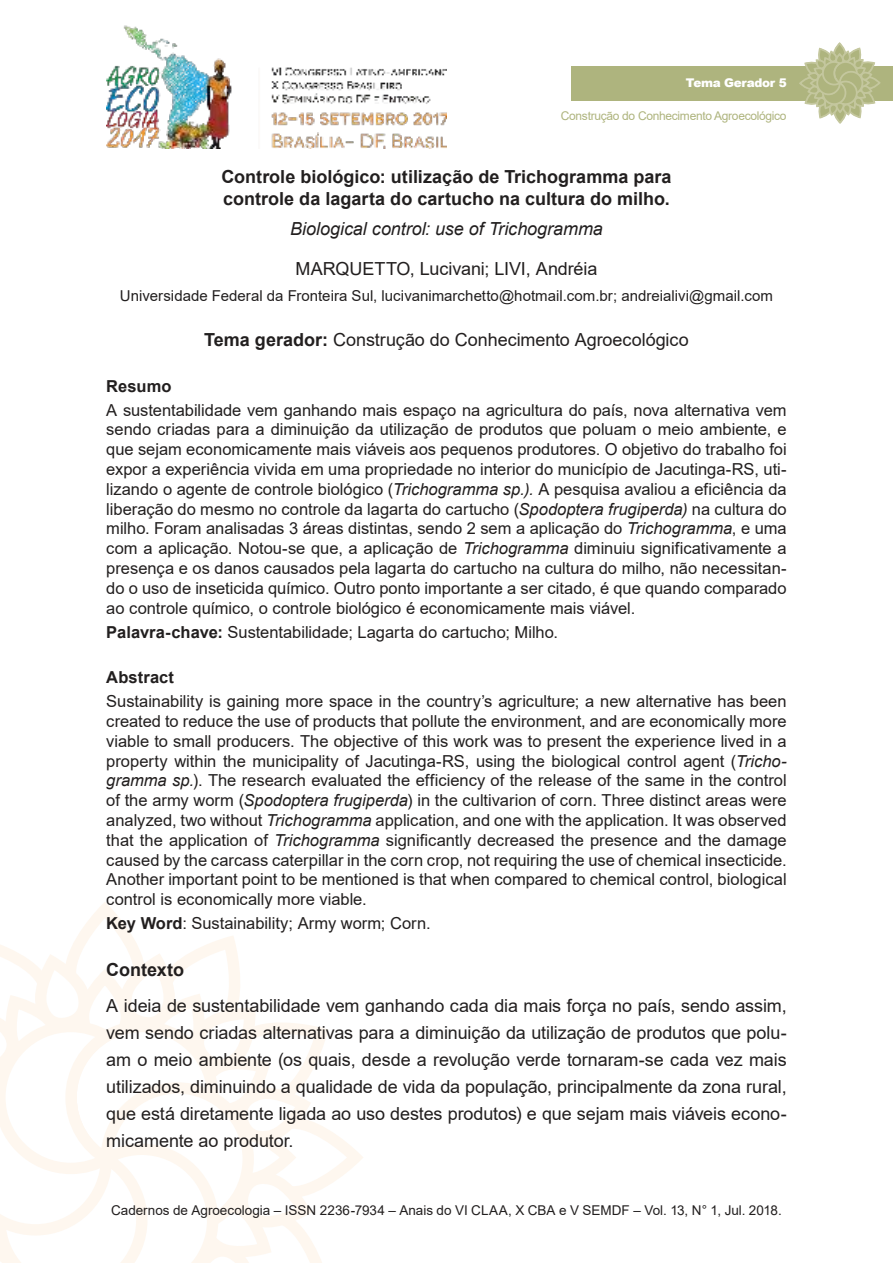
<style>
.page{position:relative;width:893px;height:1263px;background:#fff}
.page>*{position:absolute;margin:0;border:0;box-sizing:border-box;transform-origin:0 0}
.t1{font:18px/27px "Arial";letter-spacing:-.005em;color:#221f1f;text-align:justify}
.t2{font:700 18px/21.6px "Arial";color:#221f1f}
.t3{font:italic 18px "Arial";letter-spacing:-.005em;color:#221f1f}
.t4{font:16.5px/19.8px "Arial";color:#221f1f;text-align:justify}
.t5{font:700 16.5px "Arial";letter-spacing:.005em;color:#221f1f}
.t6{font:15px "Arial";color:#221f1f}
.t7{font:13.5px "Arial";color:#221f1f}
.t8{font:12px "Arial";letter-spacing:-.025em;color:#aeb47e}
.t9{font:900 12px "Arial";letter-spacing:-.025em;color:#fff}
.s1{font-weight:700}
.s2{font-style:italic}
</style>
<div class="page">
<img style="left:106px;top:25px;width:340px;height:124px">
<svg style="left:0;top:910px;width:363px;height:353px"></svg>
<div style="left:571px;top:66px;width:322px;height:34px;background:#aeb47e"></div>
<svg style="left:798px;top:43px;width:83px;height:81px"></svg>
<p class="t9" style="left:686px;top:76px;width:102px">Tema Gerador 5</p>
<p class="t8" style="left:561px;top:112px;width:227px">Construção do Conhecimento Agroecológico</p>
<p class="t2" style="left:221px;top:168px;width:452px">Controle biológico: utilização de Trichogramma para controle da lagarta do cartucho na cultura do milho.</p>
<p class="t3" style="left:290px;top:222px;width:314px">Biological control: use of Trichogramma</p>
<p class="t1" style="left:295px;top:256px;width:303px">MARQUETTO, Lucivani; LIVI, Andréia</p>
<p class="t6" style="left:120px;top:290px;width:655px">Universidade Federal da Fronteira Sul, lucivanimarchetto@hotmail.com.br; andreialivi@gmail.com</p>
<p class="t1" style="left:204px;top:328px;width:486px"><span class="s1">Tema gerador:</span> Construção do Conhecimento Agroecológico</p>
<p class="t5" style="left:106px;top:380px;width:67px">Resumo</p>
<p class="t4" style="left:106px;top:401px;width:682px">A sustentabilidade vem ganhando mais espaço na agricultura do país, nova alternativa vem sendo criadas para a diminuição da utilização de produtos que poluam o meio ambiente, e que sejam economicamente mais viáveis aos pequenos produtores. O objetivo do trabalho foi expor a experiência vivida em uma propriedade no interior do município de Jacutinga-RS, uti&shy;lizando o agente de controle biológico (<span class="s2">Trichogramma sp.).</span> A pesquisa avaliou a eficiência da liberação do mesmo no controle da lagarta do cartucho (<span class="s2">Spodoptera frugiperda)</span> na cultura do milho. Foram analisadas 3 áreas distintas, sendo 2 sem a aplicação do <span class="s2">Trichogramma</span>, e uma com a aplicação. Notou-se que, a aplicação de <span class="s2">Trichogramma</span> diminuiu significativamente a presença e os danos causados pela lagarta do cartucho na cultura do milho, não necessitan&shy;do o uso de inseticida químico. Outro ponto importante a ser citado, é que quando comparado ao controle químico, o controle biológico é economicamente mais viável.</p>
<p class="t4" style="left:106px;top:623px;width:453px"><span class="s1">Palavra-chave:</span> Sustentabilidade; Lagarta do cartucho; Milho.</p>
<p class="t5" style="left:106px;top:671px;width:69px">Abstract</p>
<p class="t4" style="left:106px;top:693px;width:682px">Sustainability is gaining more space in the country’s agriculture; a new alternative has been created to reduce the use of products that pollute the environment, and are economically more viable to small producers. The objective of this work was to present the experience lived in a property within the municipality of Jacutinga-RS, using the biological control agent (<span class="s2">Tricho&shy;gramma sp.</span>). The research evaluated the efficiency of the release of the same in the control of the army worm (<span class="s2">Spodoptera frugiperda</span>) in the cultivarion of corn. Three distinct areas were analyzed, two without <span class="s2">Trichogramma</span> application, and one with the application. It was observed that the application of <span class="s2">Trichogramma</span> significantly decreased the presence and the damage caused by the carcass caterpillar in the corn crop, not requiring the use of chemical insecticide.<br>Another important point to be mentioned is that when compared to chemical control, biological control is economically more viable.</p>
<p class="t4" style="left:106px;top:915px;width:326px"><span class="s1">Key Word</span>: Sustainability; Army worm; Corn.</p>
<p class="t2" style="left:106px;top:961px;width:79px">Contexto</p>
<p class="t1" style="left:106px;top:994px;width:682px">A ideia de sustentabilidade vem ganhando cada dia mais força no país, sendo assim, vem sendo criadas alternativas para a diminuição da utilização de produtos que polu&shy;am o meio ambiente (os quais, desde a revolução verde tornaram-se cada vez mais utilizados, diminuindo a qualidade de vida da população, principalmente da zona rural, que está diretamente ligada ao uso destes produtos) e que sejam mais viáveis econo&shy;micamente ao produtor.</p>
<p class="t7" style="left:111px;top:1205px;width:672px">Cadernos de Agroecologia – ISSN 2236-7934 – Anais do VI CLAA, X CBA e V SEMDF – Vol. 13, N° 1, Jul. 2018.</p>
</div>
